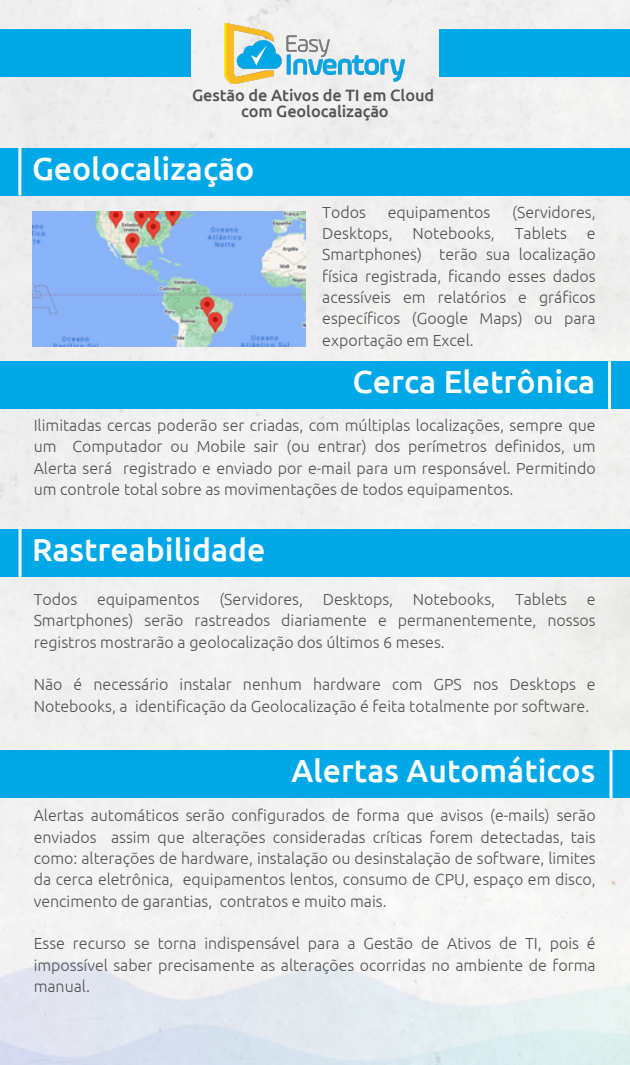
<style>
.page{position:relative;width:630px;height:1065px;background:#fff}
.page>*{position:absolute;margin:0;border:0;box-sizing:border-box;transform-origin:0 0}
.t1{font:500 32px "Ubuntu";color:#fff}
.t2{font:500 16.4px "Ubuntu";letter-spacing:-.005em;color:#545454}
.t3{font:300 16px/21.2px "Ubuntu";color:#545454;text-align:justify}
</style>
<div class="page">
<div style="left:0;top:0;width:630px;height:961px;background:#f2f2f1"></div>
<img style="left:32px;top:211px;width:273px;height:135px">
<div style="left:439px;top:29px;width:191px;height:48px;background:#00a8e7"></div>
<div style="left:0;top:29px;width:191px;height:48px;background:#00a8e7"></div>
<div style="left:0;top:148px;width:630px;height:47px;background:#00a8e7"></div>
<div style="left:0;top:361px;width:630px;height:48px;background:#00a8e7"></div>
<hr style="left:18px;top:146px;width:3px;height:49px;background:#fff">
<hr style="left:608px;top:361px;width:3px;height:50px;background:#fff">
<div style="left:0;top:529px;width:630px;height:48px;background:#00a8e7"></div>
<hr style="left:19px;top:527px;width:3px;height:50px;background:#fff">
<div style="left:0;top:750px;width:630px;height:48px;background:#00a8e7"></div>
<hr style="left:610px;top:750px;width:3px;height:49px;background:#fff">
<img style="left:225px;top:23px;width:180px;height:60px">
<p class="t2" style="left:192px;top:86px;width:244px">Gestão de Ativos de TI em Cloud</p>
<p class="t2" style="left:241px;top:102px;width:149px">com Geolocalização</p>
<p class="t1" style="left:32px;top:150px;width:224px">Geolocalização</p>
<p class="t3" style="left:322px;top:201px;width:275px;text-indent:190px">(Servidores, Desktops, Notebooks, Tablets e Smartphones) terão sua localização física registrada, ficando esses dados acessíveis em relatórios e gráficos específicos (Google Maps) ou para exportação em Excel.</p>
<p class="t3" style="left:322px;top:201px;width:45px">Todos</p>
<p class="t3" style="left:388px;top:201px;width:104px">equipamentos</p>
<p class="t1" style="left:352px;top:363px;width:244px">Cerca Eletrônica</p>
<p class="t3" style="left:34px;top:415px;width:564px">Ilimitadas cercas poderão ser criadas, com múltiplas localizações, sempre que um Computador ou Mobile sair (ou entrar) dos perímetros definidos, um Alerta será registrado e enviado por e-mail para um responsável. Permitindo um controle total sobre as movimentações de todos equipamentos.</p>
<p class="t1" style="left:32px;top:531px;width:235px">Rastreabilidade</p>
<p class="t3" style="left:34px;top:588px;width:564px">Todos equipamentos (Servidores, Desktops, Notebooks, Tablets e Smartphones) serão rastreados diariamente e permanentemente, nossos registros mostrarão a geolocalização dos últimos 6 meses.</p>
<p class="t3" style="left:34px;top:674px;width:564px">Não é necessário instalar nenhum hardware com GPS nos Desktops e<br>Notebooks, a identificação da Geolocalização é feita totalmente por software.</p>
<p class="t1" style="left:291px;top:753px;width:306px">Alertas Automáticos</p>
<p class="t3" style="left:34px;top:805px;width:564px">Alertas automáticos serão configurados de forma que avisos (e-mails) serão enviados assim que alterações consideradas críticas forem detectadas, tais como: alterações de hardware, instalação ou desinstalação de software, limites da cerca eletrônica, equipamentos lentos, consumo de CPU, espaço em disco, vencimento de garantias, contratos e muito mais.</p>
<p class="t3" style="left:34px;top:933px;width:564px">Esse recurso se torna indispensável para a Gestão de Ativos de TI, pois é impossível saber precisamente as alterações ocorridas no ambiente de forma manual.</p>
</div>
